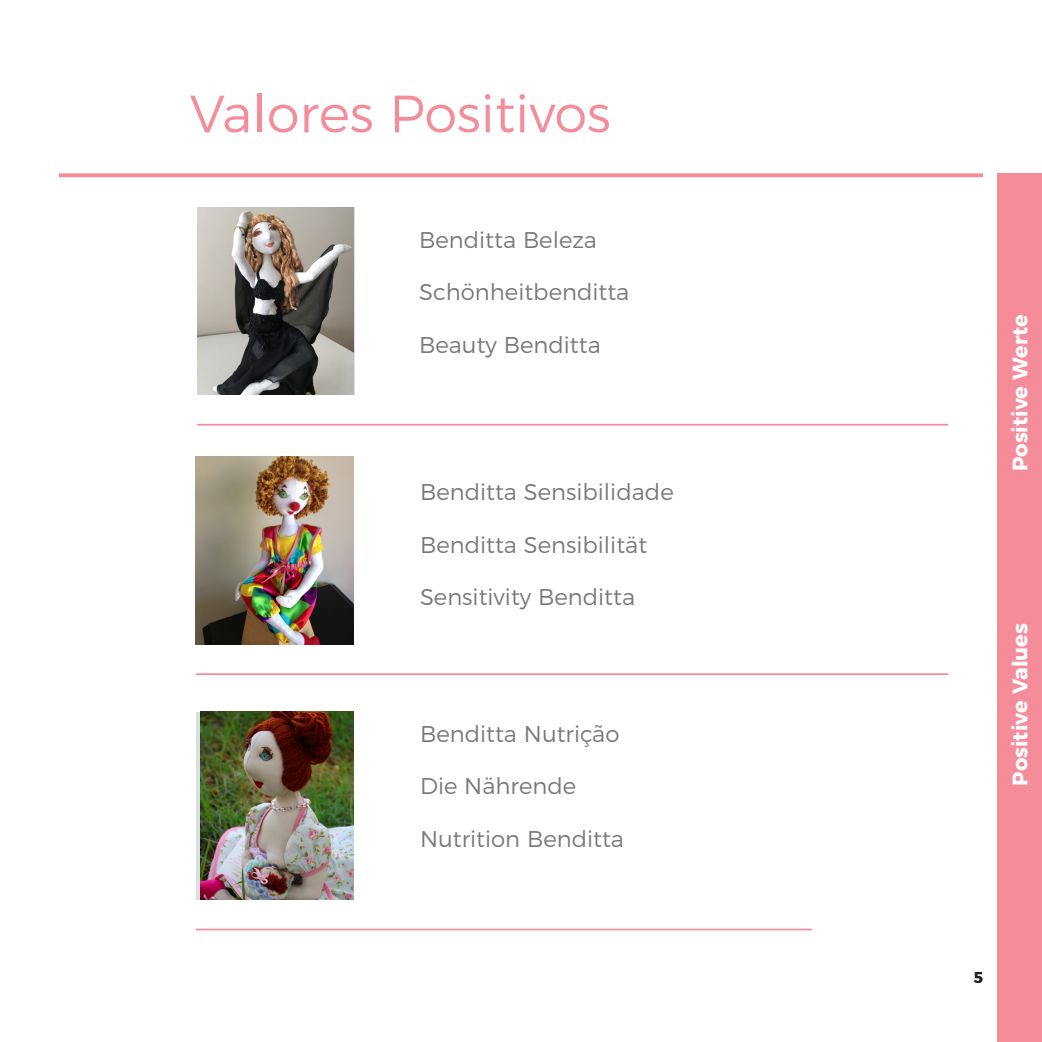
<style>
.page{position:relative;width:1042px;height:1042px;background:#fff}
.page>*{position:absolute;margin:0;border:0;box-sizing:border-box;transform-origin:0 0}
.Information_Title{font:300 52.5px "Montserrat";color:#f48d99}
.Exhibition_Title_Fut{font:300 22.75px "Montserrat";color:#76787b}
.Date{font:700 21px "Montserrat";color:#fff}
.t1{font:700 15.75px "Montserrat";color:#231f20}
</style>
<div class="page">
<img style="left:197px;top:207px;width:156px;height:188px">
<svg style="left:59px;top:173px;width:924px;height:4px;background:#f496a1"></svg>
<hr style="left:197px;top:424px;width:751px;height:2px;background:#f48d99">
<img style="left:196px;top:456px;width:157px;height:188px">
<hr style="left:196px;top:673px;width:752px;height:2px;background:#f48d99">
<svg style="left:196px;top:712px;width:5px;height:188px"></svg>
<img style="left:201px;top:712px;width:152px;height:188px">
<hr style="left:196px;top:928px;width:616px;height:2px;background:#f48d99">
<div style="left:997px;top:173px;width:45px;height:869px;background:#f48d99"></div>
<p class="Information_Title" style="left:190px;top:73px;width:422px">Valores Positivos</p>
<p class="Exhibition_Title_Fut" style="left:419px;top:222px;width:179px">Benditta Beleza</p>
<p class="Exhibition_Title_Fut" style="left:419px;top:274px;width:212px">Schönheitbenditta</p>
<p class="Exhibition_Title_Fut" style="left:419px;top:327px;width:183px">Beauty Benditta</p>
<p class="Exhibition_Title_Fut" style="left:420px;top:474px;width:255px">Benditta Sensibilidade</p>
<p class="Exhibition_Title_Fut" style="left:420px;top:526px;width:229px">Benditta Sensibilität</p>
<p class="Exhibition_Title_Fut" style="left:420px;top:579px;width:217px">Sensitivity Benditta</p>
<p class="Exhibition_Title_Fut" style="left:420px;top:715px;width:201px">Benditta Nutrição</p>
<p class="Exhibition_Title_Fut" style="left:420px;top:768px;width:158px">Die Nährende</p>
<p class="Exhibition_Title_Fut" style="left:420px;top:820px;width:205px">Nutrition Benditta</p>
<p class="Date" style="left:1003px;top:471px;width:158px;rotate:-90deg">Positive Werte</p>
<p class="Date" style="left:1003px;top:785px;width:164px;rotate:-90deg">Positive Values</p>
<p class="t1" style="left:973px;top:964px;width:11px">5</p>
</div>
